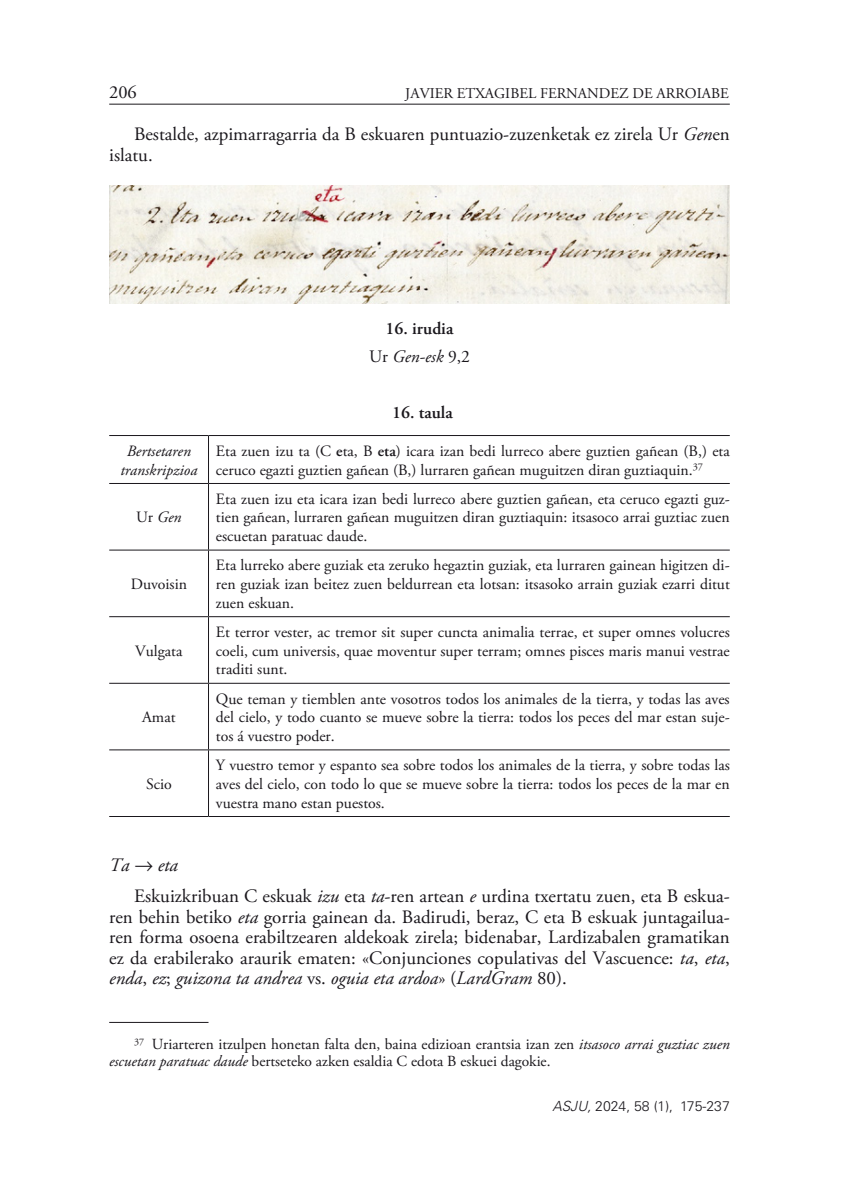
<style>
.page{position:relative;width:844px;height:1191px;background:#fff}
.page>*{position:absolute;margin:0;border:0;box-sizing:border-box;transform-origin:0 0}
.texto-normal{font:18.9px/20.5px "Adobe Garamond Pro";color:#1a171c}
._0_0_0_cursiva{font:italic 18.9px "Adobe Garamond Pro";color:#1a171c}
.t1{font:18.38px "Adobe Garamond Pro";color:#1a171c}
.figura_tit{font:italic 17.5px "Adobe Garamond Pro";color:#1a171c}
.tabla_nº{font:600 17.5px "Adobe Garamond Pro";color:#1a171c}
.figura_nº{font:600 17.5px "Adobe Garamond Pro";color:#1a171c}
.tabla_txt{font:15.75px/18.7px "Adobe Garamond Pro";color:#1a171c;text-align:justify}
.tabla_txt-2{font:italic 15.75px/18.7px "Adobe Garamond Pro";color:#1a171c;text-align:center}
.notas{font:15.4px/16.8px "Adobe Garamond Pro";color:#1a171c}
.t2{font:14.88px "Adobe Garamond Pro";color:#1a171c}
.t3{font:300 14px "Univers LT Std";color:#1a171c}
.s1{font-style:italic}
.s2{font-style:normal}
.s3{font-weight:600}
</style>
<div class="page">
<hr style="left:109px;top:104px;width:620px;height:1px;background:#1a171c">
<img style="left:109px;top:185px;width:620px;height:118px">
<hr style="left:109px;top:483px;width:99px;height:1px;background:#1a171c">
<hr style="left:208px;top:483px;width:521px;height:1px;background:#1a171c">
<hr style="left:109px;top:549px;width:99px;height:1px;background:#1a171c">
<hr style="left:208px;top:549px;width:521px;height:1px;background:#1a171c">
<hr style="left:109px;top:616px;width:99px;height:1px;background:#1a171c">
<hr style="left:208px;top:616px;width:521px;height:1px;background:#1a171c">
<hr style="left:109px;top:683px;width:99px;height:1px;background:#1a171c">
<hr style="left:208px;top:683px;width:521px;height:1px;background:#1a171c">
<hr style="left:109px;top:749px;width:99px;height:1px;background:#1a171c">
<hr style="left:208px;top:749px;width:521px;height:1px;background:#1a171c">
<hr style="left:109px;top:435px;width:99px;height:1px;background:#1a171c">
<hr style="left:208px;top:435px;width:521px;height:1px;background:#1a171c">
<hr style="left:109px;top:816px;width:99px;height:1px;background:#1a171c">
<hr style="left:208px;top:816px;width:521px;height:1px;background:#1a171c">
<hr style="left:208px;top:436px;width:1px;height:47px;background:#1a171c">
<hr style="left:208px;top:484px;width:1px;height:65px;background:#1a171c">
<hr style="left:208px;top:550px;width:1px;height:66px;background:#1a171c">
<hr style="left:208px;top:617px;width:1px;height:66px;background:#1a171c">
<hr style="left:208px;top:683px;width:1px;height:66px;background:#1a171c">
<hr style="left:208px;top:750px;width:1px;height:66px;background:#1a171c">
<hr style="left:109px;top:1022px;width:99px;height:1px;background:#1a171c">
<p class="t1" style="left:109px;top:81px;width:29px">206</p>
<p class="t2" style="left:405px;top:84px;width:15px">Javier</p>
<p class="t2" style="left:456px;top:84px;width:38px">Etxagibel</p>
<p class="t2" style="left:540px;top:84px;width:20px">Fernan</p>
<p class="t2" style="left:598px;top:84px;width:107px">dez de Arroiabe</p>
<p class="texto-normal" style="left:109px;top:125px;width:622px;text-indent:25px">Bestalde, azpimarragarria da B eskuaren puntuazio-zuzenketak ez zirela Ur <span class="s1">Gen</span>en islatu.</p>
<p class="figura_nº" style="left:385px;top:318px;width:69px">16. irudia</p>
<p class="figura_tit" style="left:369px;top:346px;width:102px"><span class="s2">Ur</span> Gen-esk <span class="s2">9,2</span></p>
<p class="tabla_nº" style="left:392px;top:402px;width:74px">16. taula<sup>37</sup></p>
<p class="tabla_txt-2" style="left:120px;top:442px;width:78px">Bertsetaren transkripzioa</p>
<p class="tabla_txt" style="left:216px;top:442px;width:515px">Eta zuen izu ta (C <span class="s3">e</span>ta, B <span class="s3">eta</span>) icara izan bedi lurreco abere guztien gañean (B,) eta ceruco egazti guztien gañean (B,) lurraren gañean muguitzen diran guztiaquin.<sup>37</sup></p>
<p class="tabla_txt-2" style="left:136px;top:508px;width:47px"><span class="s2">Ur</span> Gen</p>
<p class="tabla_txt" style="left:216px;top:490px;width:515px">Eta zuen izu eta icara izan bedi lurreco abere guztien gañean, eta ceruco egazti guz&shy;tien gañean, lurraren gañean muguitzen diran guztiaquin: itsasoco arrai guztiac zuen escuetan paratuac daude.</p>
<p class="tabla_txt" style="left:131px;top:575px;width:58px">Duvoisin</p>
<p class="tabla_txt" style="left:135px;top:642px;width:49px">Vulgata</p>
<p class="tabla_txt" style="left:142px;top:708px;width:35px">Amat</p>
<p class="tabla_txt" style="left:146px;top:775px;width:27px">Scio</p>
<p class="tabla_txt" style="left:216px;top:556px;width:515px">Eta lurreko abere guziak eta zeruko hegaztin guziak, eta lurraren gainean higitzen di&shy;ren guziak izan beitez zuen beldurrean eta lotsan: itsasoko arrain guziak ezarri ditut zuen eskuan.</p>
<p class="tabla_txt" style="left:216px;top:623px;width:515px">Et terror vester, ac tremor sit super cuncta animalia terrae, et super omnes volucres coeli, cum universis, quae moventur super terram; omnes pisces maris manui vestrae traditi sunt.</p>
<p class="tabla_txt" style="left:216px;top:690px;width:515px">Que teman y tiemblen ante vosotros todos los animales de la tierra, y todas las aves del cielo, y todo cuanto se mueve sobre la tierra: todos los peces del mar estan suje&shy;tos á vuestro poder.</p>
<p class="tabla_txt" style="left:216px;top:756px;width:515px">Y vuestro temor y espanto sea sobre todos los animales de la tierra, y sobre todas las aves del cielo, con todo lo que se mueve sobre la tierra: todos los peces de la mar en vuestra mano estan puestos.</p>
<p class="_0_0_0_cursiva" style="left:109px;top:854px;width:70px">Ta → eta</p>
<p class="texto-normal" style="left:109px;top:886px;width:622px;text-align:justify;text-indent:25px">Eskuizkribuan C eskuak <span class="s1">izu</span> eta <span class="s1">ta</span>-ren artean <span class="s1">e</span> urdina txertatu zuen, eta B eskua&shy;ren behin betiko <span class="s1">eta</span> gorria gainean da. Badirudi, beraz, C eta B eskuak juntagailua&shy;ren forma osoena erabiltzearen aldekoak zirela; bidenabar, Lardizabalen gramatikan ez da erabilerako araurik ematen: «Conjunciones copulativas del Vascuence: <span class="s1">ta</span>, <span class="s1">eta</span>, <span class="s1">enda</span>, <span class="s1">ez</span>; <span class="s1">guizona ta andrea</span> vs. <span class="s1">oguia eta ardoa</span>» (<span class="s1">LardGram</span> 80).</p>
<p class="notas" style="left:109px;top:1036px;width:622px;text-indent:25px"><sup>37</sup> Uriarteren itzulpen honetan falta den, baina edizioan erantsia izan zen <span class="s1">itsasoco arrai guztiac zuen escuetan paratuac daude</span> bertseteko azken esaldia C edota B eskuei dagokie.</p>
<p class="t3" style="left:552px;top:1097px;width:179px"><span class="s1">ASJU,</span> 2024, 58 (1), 175-237</p>
</div>
